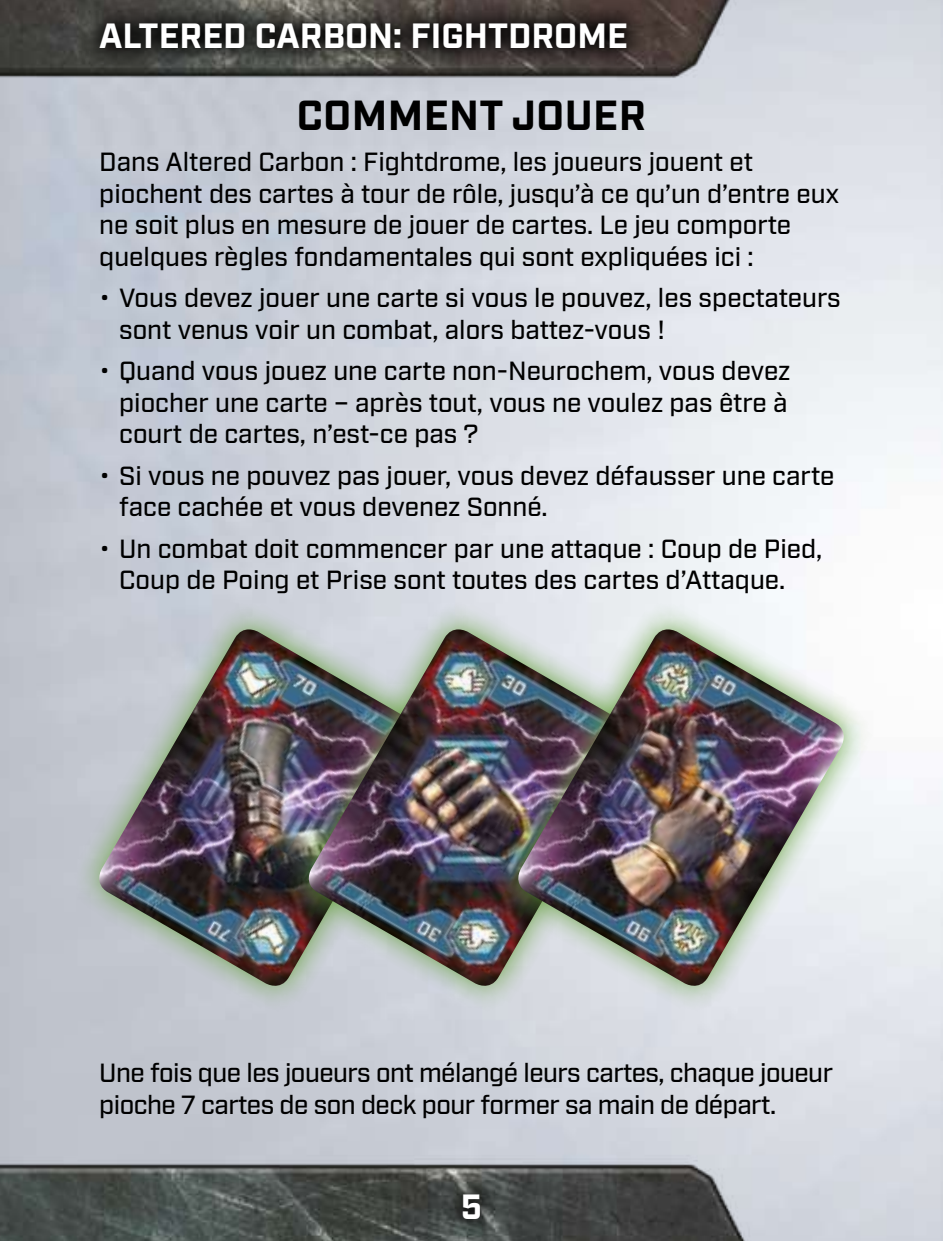
<style>
.page{position:relative;width:943px;height:1241px;background:#fff}
.page>*{position:absolute;margin:0;border:0;box-sizing:border-box;transform-origin:0 0}
.t1{font:700 42px "Industry";letter-spacing:.01em;color:#000}
.t2{font:700 35px "Industry";color:#fff}
.t3{font:500 26.25px/31.5px "Industry";color:#000}
.t4{font:500 26.25px/31.5px "Industry";letter-spacing:-.02em;color:#000}
</style>
<div class="page">
<img style="left:0;top:0;width:943px;height:1240px">
<svg style="left:56px;top:586px;width:209px;height:443px;background:#c2c7cf"></svg>
<img style="left:93px;top:629px;width:172px;height:362px">
<img style="left:265px;top:586px;width:210px;height:443px">
<img style="left:303px;top:629px;width:172px;height:362px">
<svg style="left:475px;top:586px;width:412px;height:443px"></svg>
<img style="left:512px;top:629px;width:337px;height:362px">
<svg style="left:442px;top:1171px;width:60px;height:68px;background:#4a4f4c"></svg>
<svg style="left:80px;top:1px;width:567px;height:68px;background:#383532"></svg>
<h2 class="t2" style="left:99px;top:16px;width:530px">ALTERED CARBON: FIGHTDROME</h2>
<h1 class="t1" style="left:297px;top:92px;width:350px">COMMENT JOUER</h1>
<p class="t3" style="left:99px;top:148px;width:741px">Dans Altered Carbon : Fightdrome, les joueurs jouent et piochent des cartes à tour de rôle, jusqu’à ce qu’un d’entre eux ne soit plus en mesure de jouer de cartes. Le jeu comporte quelques règles fondamentales qui sont expliquées ici :</p>
<p class="t3" style="left:119px;top:284px;width:723px;text-indent:-20px">• Vous devez jouer une carte si vous le pouvez, les spectateurs sont venus voir un combat, alors battez-vous !</p>
<p class="t3" style="left:119px;top:356px;width:672px;text-align:justify;text-indent:-20px">• Quand vous jouez une carte non-Neurochem, vous devez piocher une carte – après tout, vous ne voulez pas être à court de cartes, n’est-ce pas ?</p>
<p class="t3" style="left:119px;top:461px;width:716px;text-indent:-20px">• Si vous ne pouvez pas jouer, vous devez défausser une carte face cachée et vous devenez Sonné.</p>
<p class="t3" style="left:119px;top:534px;width:704px;text-indent:-20px">• Un combat doit commencer par une attaque : Coup de Pied,<br>Coup de Poing et Prise sont toutes des cartes d’Attaque.</p>
<p class="t4" style="left:99px;top:1058px;width:735px">Une fois que les joueurs ont mélangé leurs cartes, chaque joueur pioche 7 cartes de son deck pour former sa main de départ.</p>
<h2 class="t2" style="left:461px;top:1186px;width:23px">5</h2>
</div>
